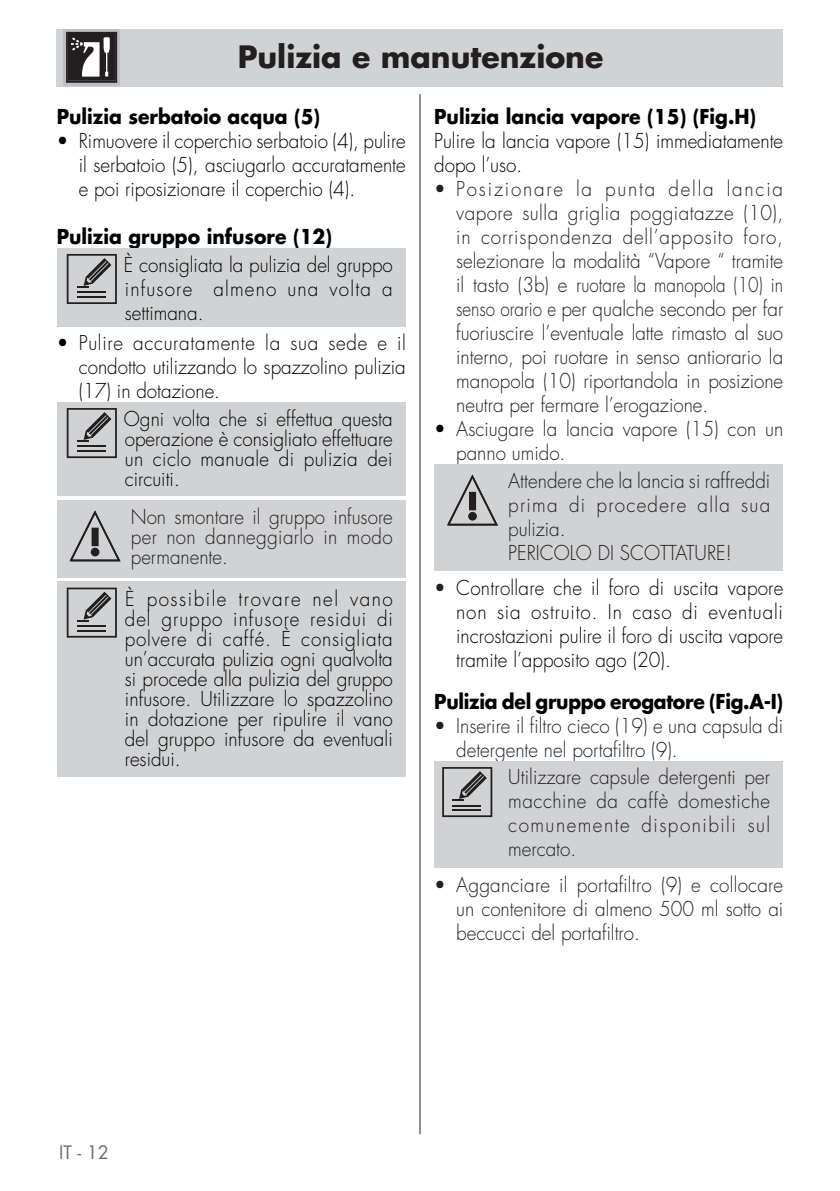
<style>
.page{position:relative;width:840px;height:1191px;background:#fff}
.page>*{position:absolute;margin:0;border:0;box-sizing:border-box;transform-origin:0 0}
.Testo{font:700 30px "Futura Std";color:#231f20}
.testo_tab{font:300 20px/24px "Futura Std";color:#231f20;text-align:justify;scale:.94 1}
.testo_tab-2{font:300 20px/20px "Futura Std";color:#000;text-align:justify;scale:.94 1}
.testo_tab-3{font:700 20px "Futura Std";color:#000;scale:.94 1}
.t1{font:18px "Futura Std";color:#6c6d70}
.s1{color:#000}
.s2{color:#231f20}
</style>
<div class="page">
<hr style="left:419px;top:94px;width:1px;height:1040px;background:#231f20">
<div style="left:57px;top:29px;width:725px;height:58px;background:#d1d2d4"></div>
<div style="left:57px;top:248px;width:348px;height:78px;background:#d1d2d4"></div>
<svg style="left:67px;top:254px;width:50px;height:50px"></svg>
<div style="left:57px;top:402px;width:348px;height:94px;background:#d1d2d4"></div>
<svg style="left:67px;top:408px;width:50px;height:50px"></svg>
<div style="left:57px;top:500px;width:348px;height:78px;background:#d1d2d4"></div>
<svg style="left:69px;top:510px;width:51px;height:51px"></svg>
<div style="left:57px;top:582px;width:348px;height:195px;background:#d1d2d4"></div>
<svg style="left:67px;top:587px;width:50px;height:50px"></svg>
<div style="left:434px;top:464px;width:348px;height:107px;background:#d1d2d4"></div>
<svg style="left:447px;top:474px;width:50px;height:51px"></svg>
<div style="left:434px;top:761px;width:348px;height:107px;background:#d1d2d4"></div>
<svg style="left:442px;top:767px;width:50px;height:50px"></svg>
<svg style="left:63px;top:29px;width:57px;height:57px"></svg>
<svg style="left:66px;top:32px;width:51px;height:51px;background:#5b5859"></svg>
<p class="Testo" style="left:237px;top:36px;width:367px">Pulizia e manutenzione</p>
<p class="testo_tab-3" style="left:57px;top:103px;width:282px">Pulizia serbatoio acqua (5)</p>
<p class="testo_tab-2" style="left:79px;top:130px;width:349px;line-height:24px;text-indent:-22px">• Rimuovere il coperchio serbatoio (4), pulire il serbatoio (5), asciugarlo accuratamente e poi riposizionare il coperchio (4).</p>
<p class="testo_tab-3" style="left:57px;top:223px;width:294px">Pulizia gruppo infusore (12)</p>
<p class="testo_tab-2" style="left:124px;top:253px;width:288px;line-height:24px">È consigliata la pulizia del gruppo infusore almeno una volta a settimana.</p>
<p class="testo_tab-2" style="left:79px;top:332px;width:349px;line-height:24px;text-indent:-22px">• Pulire accuratamente la sua sede e il condotto utilizzando lo spazzolino pulizia (17) in dotazione.</p>
<p class="testo_tab-2" style="left:124px;top:409px;width:287px">Ogni volta che si effettua questa operazione è consigliato effettuare un ciclo manuale di pulizia dei circuiti.</p>
<p class="testo_tab" style="left:131px;top:507px;width:280px;line-height:20px">Non smontare il gruppo infusore per non danneggiarlo in modo permanente.</p>
<p class="testo_tab-2" style="left:125px;top:589px;width:287px">È possibile trovare nel vano del gruppo infusore residui di polvere di caffé. È consigliata un’accurata pulizia ogni qualvolta si procede alla pulizia del gruppo infusore. Utilizzare lo spazzolino in dotazione per ripulire il vano del gruppo infusore da eventuali residui.</p>
<p class="testo_tab-3" style="left:434px;top:103px;width:344px">Pulizia lancia vapore (15) (Fig.H)</p>
<p class="testo_tab-2" style="left:434px;top:130px;width:372px;line-height:24px">Pulire la lancia vapore (15) immediatamente dopo l’uso.</p>
<p class="testo_tab" style="left:456px;top:178px;width:349px;text-indent:-22px">• Posizionare la punta della lancia vapore sulla griglia poggiatazze (10), in corrispondenza dell’apposito foro, selezionare la modalità “Vapore “ tramite il tasto (3b) e ruotare la manopola (10) in senso orario e per qualche secondo per far fuoriuscire l’eventuale latte rimasto al suo interno, poi ruotare in senso antiorario la manopola (10) riportandola in posizione neutra per fermare l’erogazione.</p>
<p class="testo_tab" style="left:456px;top:418px;width:349px;text-indent:-22px"><span class="s1">•</span> Asciugare la lancia vapore (15) con un panno umido.</p>
<p class="testo_tab" style="left:508px;top:470px;width:280px">Attendere che la lancia si raffreddi prima di procedere alla sua pulizia.</p>
<p class="testo_tab" style="left:508px;top:542px;width:239px">PERICOLO DI SCOTTATURE!</p>
<p class="testo_tab-2" style="left:456px;top:576px;width:349px;line-height:24px;text-indent:-22px"><span class="s2">•</span> Controllare che il foro di uscita vapore non sia ostruito. In caso di eventuali incrostazioni pulire il foro di uscita vapore tramite l’apposito ago (20).</p>
<p class="testo_tab-3" style="left:434px;top:688px;width:372px">Pulizia del gruppo erogatore (Fig.A-I)</p>
<p class="testo_tab" style="left:456px;top:714px;width:349px;text-indent:-22px">• Inserire il filtro cieco (19) e una capsula di detergente nel portafiltro (9).</p>
<p class="testo_tab" style="left:508px;top:765px;width:280px">Utilizzare capsule detergenti per macchine da caffè domestiche comunemente disponibili sul mercato.</p>
<p class="testo_tab" style="left:456px;top:873px;width:349px;text-indent:-22px">• Agganciare il portafiltro (9) e collocare un contenitore di almeno 500 ml sotto ai beccucci del portafiltro.</p>
<p class="t1" style="left:59px;top:1140px;width:51px">IT - 12</p>
</div>
